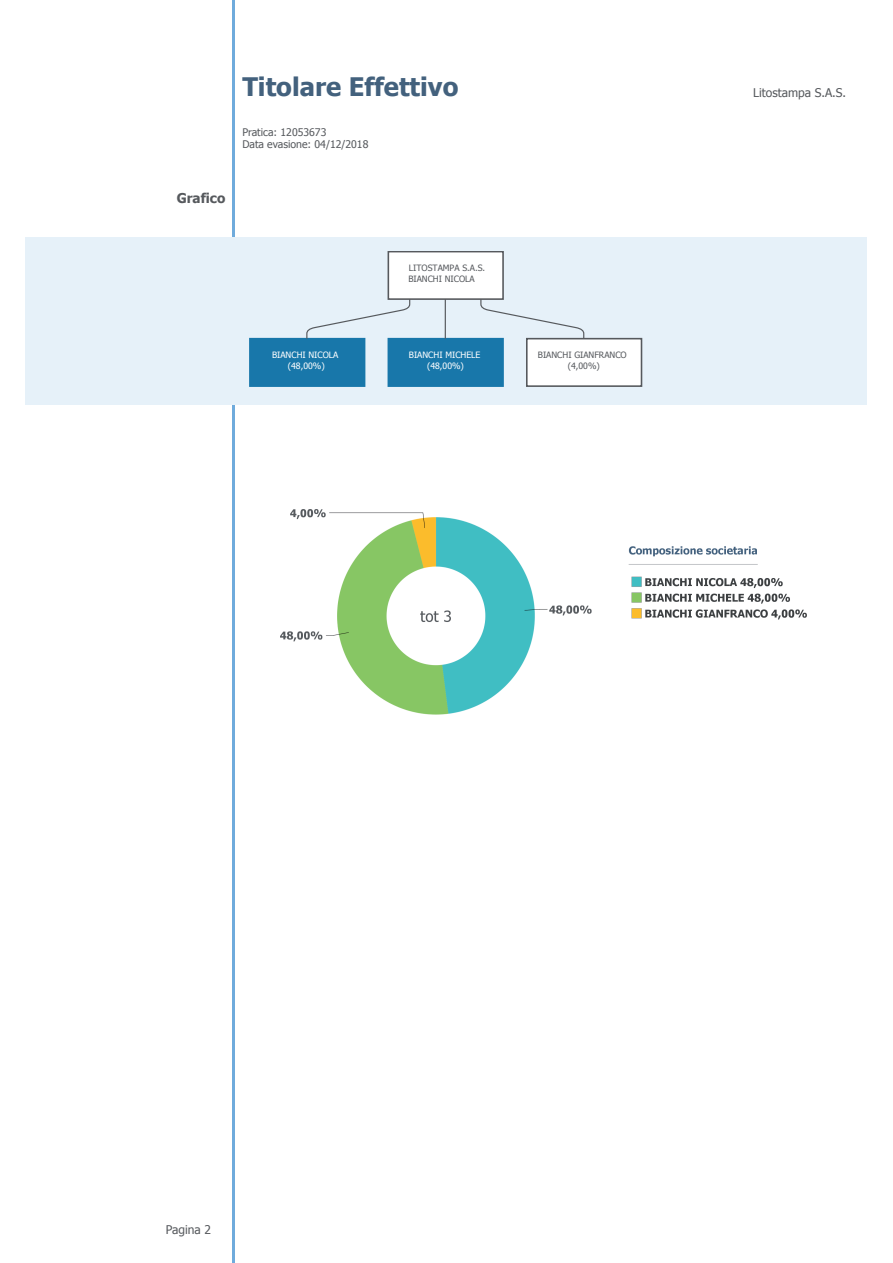
<style>
.page{position:relative;width:893px;height:1263px;background:#fff}
.page>*{position:absolute;margin:0;border:0;box-sizing:border-box;transform-origin:0 0}
.t1{font:700 25.5px "Tahoma";color:#43617d}
.t2{font:700 13.5px "Tahoma";color:#56595d}
.t3{font:12px "Tahoma";color:#56595d}
.t4{font:10.5px/12px "Tahoma";color:#56595d}
.t5{font:8.7px/11.1px "Tahoma";color:#56595d}
.t6{font:8.7px/11.1px "Tahoma";color:#fff;text-align:center}
</style>
<div class="page">
<hr style="left:232px;top:0;width:3px;height:191px;background:#6fabdc">
<hr style="left:232px;top:191px;width:3px;height:1008px;background:#6fabdc">
<div style="left:26px;top:237px;width:841px;height:168px;background:#e6f1f9"></div>
<div style="left:388px;top:252px;width:115px;height:47px;background:#fff"></div>
<div style="left:388px;top:252px;width:116px;height:48px;border:2px solid #56595d"></div>
<div style="left:250px;top:339px;width:115px;height:47px;background:#1877aa"></div>
<div style="left:250px;top:338px;width:115px;height:49px;border:2px solid #1877aa"></div>
<svg style="left:306px;top:298px;width:105px;height:41px"></svg>
<div style="left:388px;top:339px;width:115px;height:47px;background:#1877aa"></div>
<div style="left:388px;top:338px;width:116px;height:49px;border:2px solid #1877aa"></div>
<hr style="left:445px;top:300px;width:1px;height:38px;background:#56595d">
<div style="left:527px;top:339px;width:114px;height:47px;background:#fff"></div>
<div style="left:526px;top:338px;width:116px;height:49px;border:2px solid #56595d"></div>
<svg style="left:480px;top:298px;width:105px;height:41px"></svg>
<img style="left:280px;top:509px;width:527px;height:206px">
<hr style="left:232px;top:1199px;width:3px;height:64px;background:#6fabdc">
<h2 class="t2" style="left:177px;top:189px;width:50px">Grafico</h2>
<h1 class="t1" style="left:242px;top:69px;width:218px">Titolare Effettivo</h1>
<p class="t4" style="left:242px;top:126px;width:128px">Pratica: 12053673<br>Data evasione: 04/12/2018</p>
<p class="t5" style="left:408px;top:261px;width:78px">LITOSTAMPA S.A.S.<br>BIANCHI NICOLA</p>
<p class="t6" style="left:272px;top:349px;width:68px">BIANCHI NICOLA (48,00%)</p>
<p class="t6" style="left:409px;top:349px;width:73px">BIANCHI MICHELE (48,00%)</p>
<p class="t5" style="left:538px;top:349px;width:90px;text-align:center">BIANCHI GIANFRANCO (4,00%)</p>
<h3 class="t3" style="left:753px;top:84px;width:95px">Litostampa S.A.S.</h3>
<h3 class="t3" style="left:166px;top:1221px;width:47px">Pagina 2</h3>
</div>
